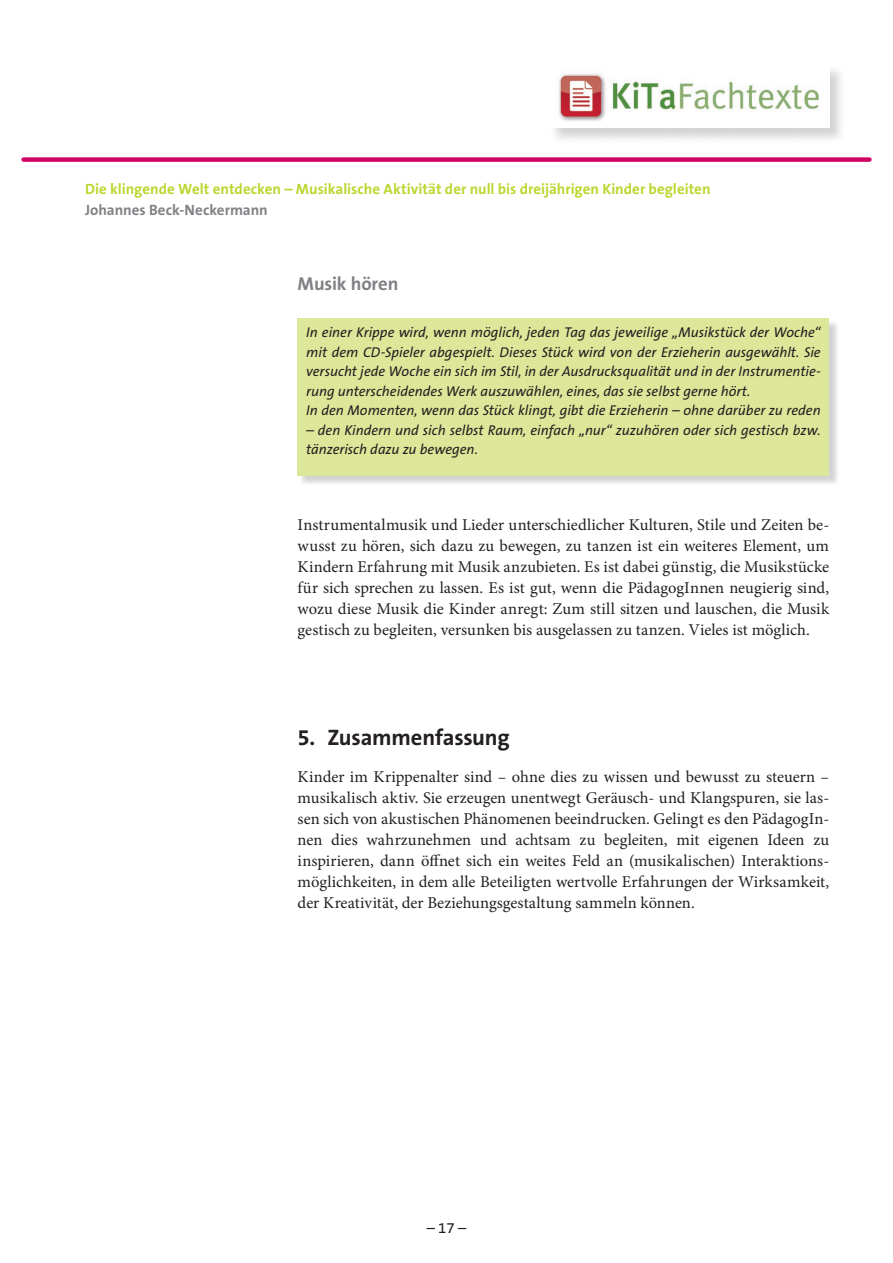
<style>
.page{position:relative;width:893px;height:1263px;background:#fff}
.page>*{position:absolute;margin:0;border:0;box-sizing:border-box;transform-origin:0 0}
.Überschrift_1{font:700 22.5px "The Sans B7";letter-spacing:-.01em;color:#231f20}
.Überschrift_3{font:700 18.75px "The Sans B7";letter-spacing:-.005em;color:#808285}
.Studientext-Fließtex{font:16.5px/21px "Minion Pro";color:#231f20;text-align:justify}
.t1{font:700 15px "The Sans B7";color:#bed630}
.t2{font:700 15px "The Sans B7";color:#808285}
.t3{font:15px "The Sans B5 Plain";color:#231f20}
.Farbiger_Kasten{font:italic 14.25px/19.5px "The Sans B5 Plain";color:#231f20;text-align:justify}
</style>
<div class="page">
<div style="left:24px;top:157px;width:845px;height:5px;background:#d10364"></div>
<div style="left:548px;top:63px;width:298px;height:82px;background:#231f20;opacity:.2"></div>
<img style="left:549px;top:64px;width:280px;height:64px">
<div style="left:299px;top:320px;width:541px;height:167px;background:#231f20;opacity:.2"></div>
<div style="left:298px;top:318px;width:531px;height:158px;background:#dde799"></div>
<p class="t1" style="left:85px;top:181px;width:627px">Die klingende Welt entdecken – Musikalische Aktivität der null bis dreijährigen Kinder begleiten</p>
<p class="t2" style="left:85px;top:202px;width:184px">Johannes Beck-Neckermann</p>
<p class="Überschrift_3" style="left:298px;top:274px;width:102px">Musik hören</p>
<p class="Farbiger_Kasten" style="left:306px;top:323px;width:516px">In einer Krippe wird, wenn möglich, jeden Tag das jeweilige „Musikstück der Woche“ mit dem CD-Spieler abgespielt. Dieses Stück wird von der Erzieherin ausgewählt. Sie versucht jede Woche ein sich im Stil, in der Ausdrucksqualität und in der Instrumentie&shy;rung unterscheidendes Werk auszuwählen, eines, das sie selbst gerne hört.</p>
<p class="Farbiger_Kasten" style="left:306px;top:401px;width:516px">In den Momenten, wenn das Stück klingt, gibt die Erzieherin – ohne darüber zu reden</p>
<p class="Farbiger_Kasten" style="left:306px;top:421px;width:516px">– den Kindern und sich selbst Raum, einfach „nur“ zuzuhören oder sich gestisch bzw. tänzerisch dazu zu bewegen.</p>
<p class="Studientext-Fließtex" style="left:298px;top:514px;width:533px">Instrumentalmusik und Lieder unterschiedlicher Kulturen, Stile und Zeiten be&shy;wusst zu hören, sich dazu zu bewegen, zu tanzen ist ein weiteres Element, um Kindern Erfahrung mit Musik anzubieten. Es ist dabei günstig, die Musikstücke für sich sprechen zu lassen. Es ist gut, wenn die PädagogInnen neugierig sind, wozu diese Musik die Kinder anregt: Zum still sitzen und lauschen, die Musik gestisch zu begleiten, versunken bis ausgelassen zu tanzen. Vieles ist möglich.</p>
<p class="Überschrift_1" style="left:298px;top:725px;width:213px">5. Zusammenfassung</p>
<p class="Studientext-Fließtex" style="left:298px;top:766px;width:533px">Kinder im Krippenalter sind – ohne dies zu wissen und bewusst zu steuern – musikalisch aktiv. Sie erzeugen unentwegt Geräusch- und Klangspuren, sie las&shy;sen sich von akustischen Phänomenen beeindrucken. Gelingt es den PädagogIn&shy;nen dies wahrzunehmen und achtsam zu begleiten, mit eigenen Ideen zu inspirieren, dann öffnet sich ein weites Feld an (musikalischen) Interaktions&shy;möglichkeiten, in dem alle Beteiligten wertvolle Erfahrungen der Wirksamkeit, der Kreativität, der Beziehungsgestaltung sammeln können.</p>
<p class="t3" style="left:427px;top:1219px;width:41px">– 17 –</p>
</div>
